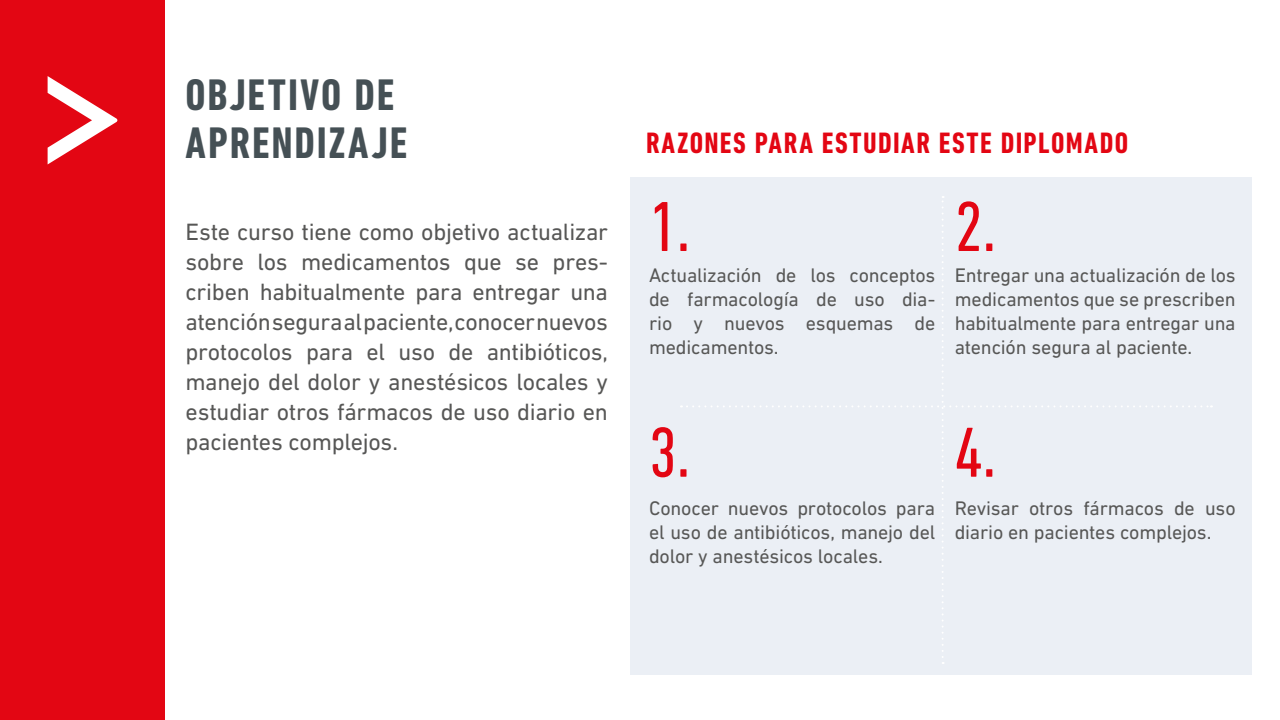
<style>
.page{position:relative;width:1280px;height:720px;background:#fff}
.page>*{position:absolute;margin:0;border:0;box-sizing:border-box;transform-origin:0 0}
.t1{font:condensed 72px "DIN Next LT Pro";color:#e30613}
.t2{font:700 condensed 45px/48px "DIN Next LT Pro";letter-spacing:.04em;color:#455055}
.t3{font:700 condensed 30px "DIN Next LT Pro";letter-spacing:.05em;color:#e30613}
.t4{font:24px/30px "DIN Next LT Pro";letter-spacing:-.015em;color:#575756;text-align:justify}
.t5{font:20px/24px "DIN Next LT Pro";letter-spacing:-.01em;color:#575756;text-align:justify}
</style>
<div class="page">
<div style="left:630px;top:177px;width:622px;height:498px;background:#ebeff5"></div>
<div style="left:0;top:0;width:165px;height:720px;background:#e30613"></div>
<svg style="left:48px;top:76px;width:69px;height:88px"></svg>
<h2 class="t2" style="left:186px;top:71px;width:223px">OBJETIVO DE<br>APRENDIZAJE</h2>
<p class="t4" style="left:186px;top:217px;width:424px">Este curso tiene como objetivo actualizar sobre los medicamentos que se pres&shy;criben habitualmente para entregar una atención segura al paciente, conocer nuevos protocolos para el uso de antibióticos, manejo del dolor y anestésicos locales y estudiar otros fármacos de uso diario en pacientes complejos.</p>
<h3 class="t3" style="left:646px;top:126px;width:484px">RAZONES PARA ESTUDIAR ESTE DIPLOMADO</h3>
<h1 class="t1" style="left:649px;top:186px;width:43px">1.</h1>
<p class="t5" style="left:649px;top:263px;width:288px">Actualización de los conceptos de farmacología de uso dia&shy;rio y nuevos esquemas de medicamentos.</p>
<h1 class="t1" style="left:955px;top:186px;width:43px">2.</h1>
<p class="t5" style="left:955px;top:263px;width:282px">Entregar una actualización de los medicamentos que se prescriben habitualmente para entregar una atención segura al paciente.</p>
<h1 class="t1" style="left:649px;top:412px;width:43px">3.</h1>
<p class="t5" style="left:649px;top:496px;width:288px">Conocer nuevos protocolos para el uso de antibióticos, manejo del dolor y anestésicos locales.</p>
<h1 class="t1" style="left:955px;top:412px;width:43px">4.</h1>
<p class="t5" style="left:955px;top:496px;width:282px">Revisar otros fármacos de uso diario en pacientes complejos.</p>
</div>
